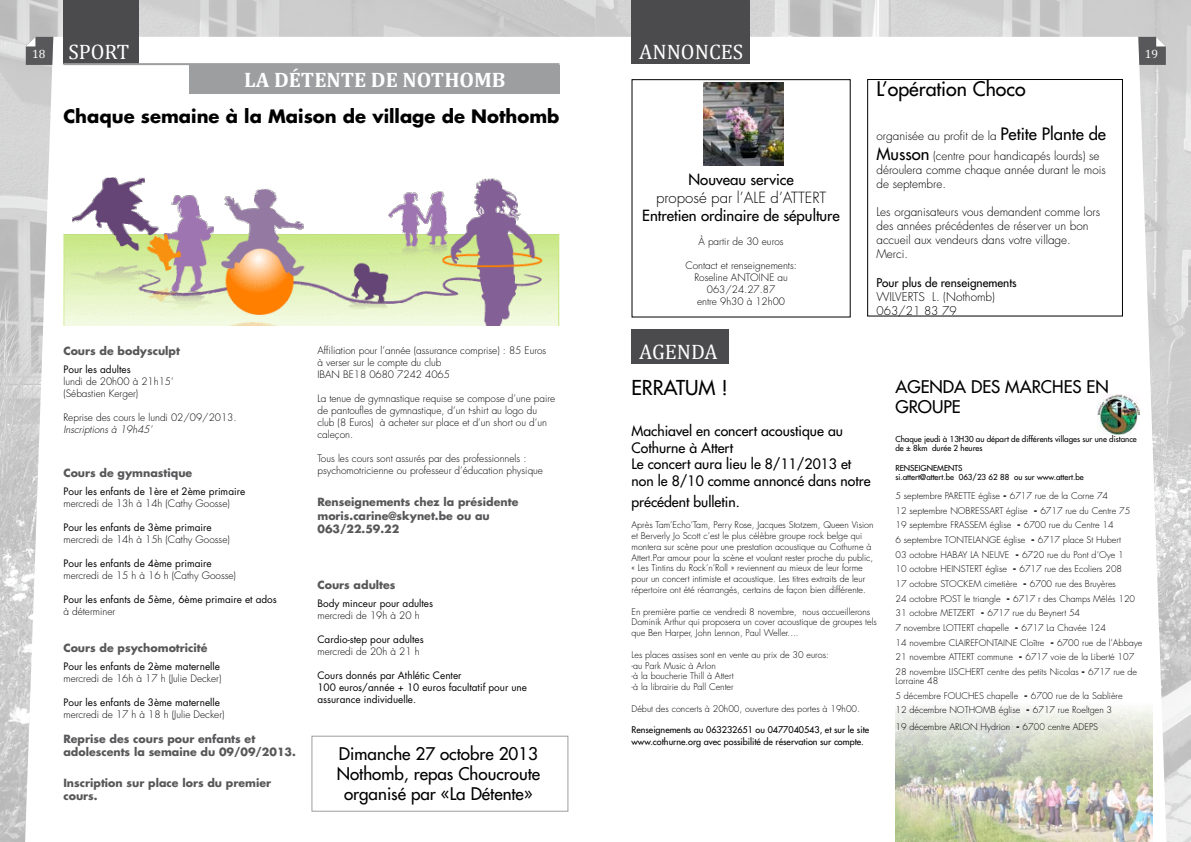
<style>
.page{position:relative;width:1191px;height:842px;background:#fff}
.page>*{position:absolute;margin:0;border:0;box-sizing:border-box;transform-origin:0 0}
.t1{font:21px "Cambria";color:#fff}
.t2{font:700 21px "Cambria";color:#fff}
.t3{font:20px "Futura";color:#000}
.t4{font:19.6px "Futura";color:#000}
.t5{font:700 18px "Futura";color:#000}
.t6{font:17px/20.4px "Futura";color:#000;text-align:center}
.t7{font:15px "Futura";color:#000}
.t8{font:300 15px "Futura";color:#000}
.t9{font:14px/16.8px "Futura";color:#000}
.t10{font:12px "Cambria";color:#fff}
.t11{font:300 11.7px/14.1px "Futura";color:#000}
.t12{font:11.7px "Futura";color:#000}
.t13{font:700 11px/13.2px "Futura";color:#58585a}
.t14{font:300 10px/12px "Futura";color:#000}
.t15{font:10px/12px "Futura";color:#000}
.t16{font:italic 300 10px "Futura";color:#000}
.t17{font:300 9px/14.7px "Futura";color:#000}
.t18{font:9px/12px "Futura";color:#000}
.t19{font:8px/9.6px "Futura";color:#000}
.s1{font-weight:400;font-size:16.6px}
.s2{font-weight:700}
</style>
<div class="page">
<img style="left:0;top:0;width:1191px;height:842px">
<img style="left:895px;top:702px;width:257px;height:140px">
<div style="left:63px;top:0;width:76px;height:63px;background:#4b4b4d"></div>
<div style="left:631px;top:0;width:119px;height:63px;background:#4b4b4d"></div>
<div style="left:631px;top:329px;width:98px;height:34px;background:#4b4b4d"></div>
<div style="left:189px;top:65px;width:370px;height:28px;background:#9c9e9f"></div>
<hr style="left:63px;top:63px;width:496px;height:2px;background:#9c9e9f">
<img style="left:63px;top:177px;width:496px;height:149px">
<img style="left:703px;top:83px;width:80px;height:83px">
<div style="left:867px;top:79px;width:256px;height:237px;border:1px solid #000"></div>
<img style="left:1097px;top:395px;width:42px;height:39px">
<div style="left:311px;top:736px;width:257px;height:76px;border:1px solid #9c9e9f"></div>
<svg style="left:1138px;top:37px;width:27px;height:28px"></svg>
<svg style="left:26px;top:37px;width:27px;height:28px"></svg>
<h1 class="t1" style="left:68px;top:40px;width:13px">SPORT</h1>
<h1 class="t1" style="left:639px;top:40px;width:14px">ANNONCES</h1>
<h3 class="t10" style="left:32px;top:47px;width:15px">18</h3>
<h3 class="t10" style="left:1144px;top:47px;width:15px">19</h3>
<h1 class="t2" style="left:244px;top:67px;width:261px">LA DÉTENTE DE NOTHOMB</h1>
<h3 class="t5" style="left:63px;top:104px;width:497px">Chaque semaine à la Maison de village de Nothomb</h3>
<p class="t13" style="left:63px;top:345px;width:118px">Cours de bodysculpt</p>
<p class="t15" style="left:63px;top:364px;width:69px">Pour les adultes</p>
<p class="t14" style="left:63px;top:376px;width:112px">lundi de 20h00 à 21h15’ (Sébastien Kerger)</p>
<p class="t14" style="left:63px;top:412px;width:175px">Reprise des cours le lundi 02/09/2013.</p>
<p class="t16" style="left:63px;top:423px;width:90px">Inscriptions à 19h45’</p>
<p class="t13" style="left:63px;top:466px;width:130px">Cours de gymnastique</p>
<p class="t15" style="left:63px;top:485px;width:183px">Pour les enfants de 1ère et 2ème primaire</p>
<p class="t14" style="left:63px;top:498px;width:168px">mercredi de 13h à 14h (Cathy Goosse)</p>
<p class="t15" style="left:63px;top:521px;width:150px">Pour les enfants de 3ème primaire</p>
<p class="t14" style="left:63px;top:534px;width:168px">mercredi de 14h à 15h (Cathy Goosse)</p>
<p class="t15" style="left:63px;top:557px;width:150px">Pour les enfants de 4ème primaire</p>
<p class="t14" style="left:63px;top:570px;width:174px">mercredi de 15 h à 16 h (Cathy Goosse)</p>
<p class="t15" style="left:63px;top:593px;width:215px">Pour les enfants de 5ème, 6ème primaire et ados</p>
<p class="t14" style="left:63px;top:606px;width:53px">à déterminer</p>
<p class="t13" style="left:63px;top:641px;width:146px">Cours de psychomotricité</p>
<p class="t15" style="left:63px;top:660px;width:158px">Pour les enfants de 2ème maternelle</p>
<p class="t14" style="left:63px;top:672px;width:159px">mercredi de 16h à 17 h (Julie Decker)</p>
<p class="t15" style="left:63px;top:696px;width:158px">Pour les enfants de 3ème maternelle</p>
<p class="t14" style="left:63px;top:708px;width:163px">mercredi de 17 h à 18 h (Julie Decker)</p>
<p class="t13" style="left:63px;top:732px;width:234px">Reprise des cours pour enfants et adolescents la semaine du 09/09/2013.</p>
<p class="t13" style="left:63px;top:776px;width:209px">Inscription sur place lors du premier cours.</p>
<p class="t14" style="left:317px;top:345px;width:230px">Affiliation pour l’année (assurance comprise) : 85 Euros à verser sur le compte du club<br>IBAN BE18 0680 7242 4065</p>
<p class="t14" style="left:317px;top:393px;width:239px">La tenue de gymnastique requise se compose d’une paire de pantoufles de gymnastique, d’un t-shirt au logo du club (8 Euros) à acheter sur place et d’un short ou d’un caleçon.</p>
<p class="t14" style="left:317px;top:453px;width:227px">Tous les cours sont assurés par des professionnels : psychomotricienne ou professeur d’éducation physique</p>
<p class="t13" style="left:317px;top:496px;width:202px">Renseignements chez la présidente moris.carine@skynet.be ou au<br>063/22.59.22</p>
<p class="t13" style="left:317px;top:579px;width:80px">Cours adultes</p>
<p class="t15" style="left:317px;top:597px;width:117px">Body minceur pour adultes</p>
<p class="t14" style="left:317px;top:610px;width:104px">mercredi de 19h à 20 h</p>
<p class="t15" style="left:317px;top:633px;width:108px">Cardio-step pour adultes</p>
<p class="t14" style="left:317px;top:646px;width:104px">mercredi de 20h à 21 h</p>
<p class="t15" style="left:317px;top:669px;width:211px">Cours donnés par Athlétic Center<br>100 euros/année + 10 euros facultatif pour une assurance individuelle.</p>
<h3 class="t6" style="left:337px;top:743px;width:205px">Dimanche 27 octobre 2013<br>Nothomb, repas Choucroute organisé par «La Détente»</h3>
<h3 class="t7" style="left:688px;top:170px;width:107px">Nouveau service</h3>
<h3 class="t8" style="left:656px;top:188px;width:172px">proposé par l’ALE d’ATTERT</h3>
<h3 class="t7" style="left:642px;top:206px;width:199px">Entretien ordinaire de sépulture</h3>
<p class="t14" style="left:698px;top:235px;width:87px">À partir de 30 euros</p>
<p class="t14" style="left:685px;top:259px;width:113px;text-align:center">Contact et renseignements:<br>Roseline ANTOINE au<br>063/24.27.87<br>entre 9h30 à 12h00</p>
<h1 class="t1" style="left:639px;top:340px;width:14px">AGEN</h1>
<h1 class="t1" style="left:691px;top:340px;width:25px">DA</h1>
<h3 class="t4" style="left:876px;top:77px;width:151px">L’opération Choco</h3>
<p class="t11" style="left:876px;top:126px;width:231px;line-height:20px">organisée au profit de la <span class="s1">Petite Plante de<br>Musson</span> (centre pour handicapés lourds) se</p>
<p class="t11" style="left:876px;top:163px;width:231px">déroulera comme chaque année durant le mois de septembre.</p>
<p class="t11" style="left:876px;top:205px;width:225px">Les organisateurs vous demandent comme lors des années précédentes de réserver un bon accueil aux vendeurs dans votre village.<br>Merci.</p>
<p class="t12" style="left:876px;top:275px;width:142px">Pour plus de renseignements</p>
<p class="t11" style="left:876px;top:290px;width:120px">WILVERTS L. (Nothomb)<br>063/21 83 79</p>
<h2 class="t3" style="left:631px;top:375px;width:59px">ERRATUM</h2>
<h2 class="t3" style="left:721px;top:375px;width:8px">!</h2>
<h3 class="t9" style="left:631px;top:422px;width:241px">Machiavel en concert acoustique au<br>Cothurne à Attert<br>Le concert aura lieu le 8/11/2013 et non le 8/10 comme annoncé dans notre</h3>
<h3 class="t9" style="left:631px;top:493px;width:110px">précédent bulletin.</h3>
<p class="t17" style="left:631px;top:520px;width:243px;line-height:10.8px">Après Tam’Echo’Tam, Perry Rose, Jacques Stotzem, Queen Vision et Berverly Jo Scott c’est le plus célèbre groupe rock belge qui montera sur scène pour une prestation acoustique au Cothurne à Attert.Par amour pour la scène et voulant rester proche du public, « Les Tintins du Rock’n’Roll » reviennent au mieux de leur forme pour un concert intimiste et acoustique. Les titres extraits de leur répertoire ont été réarrangés, certains de façon bien différente.</p>
<p class="t17" style="left:631px;top:606px;width:247px;line-height:10.8px">En première partie ce vendredi 8 novembre, nous accueillerons<br>Dominik Arthur qui proposera un cover acoustique de groupes tels que Ben Harper, John Lennon, Paul Weller....</p>
<p class="t17" style="left:631px;top:649px;width:199px;line-height:10.8px">Les places assises sont en vente au prix de 30 euros: -au Park Music à Arlon<br>-à la boucherie Thill à Attert<br>-à la librairie du Pall Center</p>
<p class="t17" style="left:631px;top:701px;width:230px">Début des concerts à 20h00, ouverture des portes à 19h00.</p>
<p class="t18" style="left:631px;top:724px;width:239px">Renseignements au 063232651 ou 0477040543, et sur le site www.cothurne.org avec possibilité de réservation sur compte.</p>
<h3 class="t6" style="left:895px;top:376px;width:148px">AGENDA DES MARCH</h3>
<h3 class="t6" style="left:1063px;top:376px;width:44px">ES EN</h3>
<h3 class="t6" style="left:895px;top:397px;width:13px">GROUP</h3>
<h3 class="t6" style="left:951px;top:397px;width:10px">E</h3>
<p class="t19" style="left:895px;top:434px;width:243px">Chaque jeudi à 13H30 au départ de différents villages sur une distance de ± 8km durée 2 heures</p>
<p class="t19" style="left:895px;top:463px;width:190px">RENSEIGNEMENTS<br>si.attert@attert.be 063/23 62 88 ou sur www.attert.be</p>
<p class="t17" style="left:895px;top:488px;width:248px">5 septembre PARETTE église <span class="s2">-</span> 6717 rue de la Corne 74<br>12 septembre NOBRESSART église <span class="s2">-</span> 6717 rue du Centre 75<br>19 septembre FRASSEM église <span class="s2">-</span> 6700 rue du Centre 14<br>6 septembre TONTELANGE église <span class="s2">-</span> 6717 place St Hubert<br>03 octobre HABAY LA NEUVE <span class="s2">-</span> 6720 rue du Pont d’Oye 1<br>10 octobre HEINSTERT église <span class="s2">-</span> 6717 rue des Ecoliers 208<br>17 octobre STOCKEM cimetière <span class="s2">-</span> 6700 rue des Bruyères<br>24 octobre POST le triangle <span class="s2">-</span> 6717 r des Champs Mêlés 120<br>31 octobre METZERT <span class="s2">-</span> 6717 rue du Beynert 54<br>7 novembre LOTTERT chapelle <span class="s2">-</span> 6717 La Chavée 124<br>14 novembre CLAIREFONTAINE Cloître <span class="s2">-</span> 6700 rue de l’Abbaye 21 novembre ATTERT commune <span class="s2">-</span> 6717 voie de la Liberté 107<br>28 novembre LISCHERT centre des petits Nicolas <span class="s2">-</span> 6717 rue de</p>
<p class="t17" style="left:895px;top:674px;width:229px">Lorraine 48<br>5 décembre FOUCHES chapelle <span class="s2">-</span> 6700 rue de la Sablière<br>12 décembre NOTHOMB église <span class="s2">-</span> 6717 rue Roeltgen 3</p>
<p class="t17" style="left:895px;top:719px;width:204px">19 décembre ARLON Hydrion <span class="s2">-</span> 6700 centre ADEPS</p>
</div>
